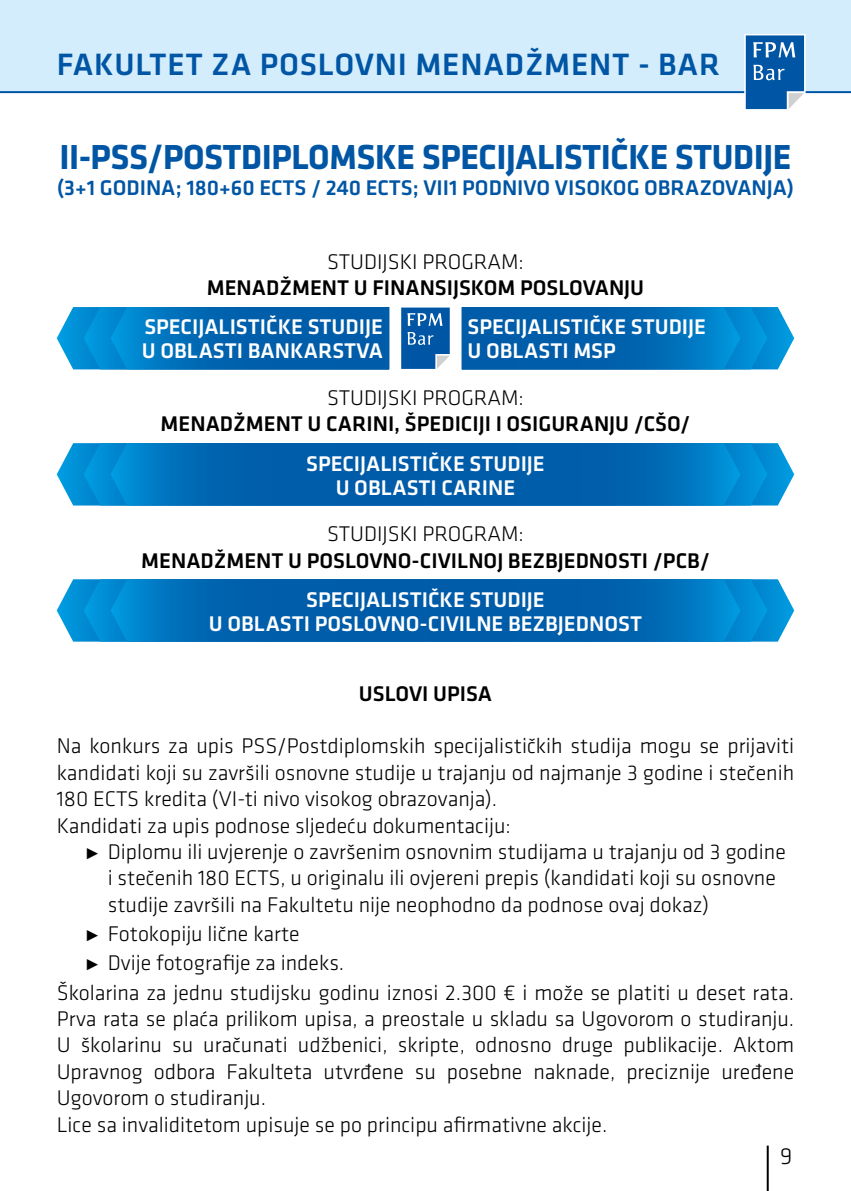
<style>
.page{position:relative;width:851px;height:1191px;background:#fff}
.page>*{position:absolute;margin:0;border:0;box-sizing:border-box;transform-origin:0 0}
.t1{font:700 36px "Klavika";letter-spacing:-.01em;color:#0056a4}
.t2{font:500 32px "Klavika";letter-spacing:.025em;color:#0056a4}
.t3{font:300 24px "Klavika";color:#000}
.t4{font:300 22px/26.4px "Klavika";color:#000}
.t5{font:500 22px/24px "Klavika";color:#fff}
.t6{font:500 22px "Klavika";color:#000}
.t7{font:500 22px "Klavika";color:#0056a4}
</style>
<div class="page">
<hr style="left:766px;top:1145px;width:2px;height:46px;background:#000">
<div style="left:0;top:0;width:850px;height:92px;background:#d4edfc"></div>
<hr style="left:0;top:91px;width:850px;height:2px;background:#0056a4">
<svg style="left:744px;top:34px;width:61px;height:76px"></svg>
<svg style="left:745px;top:35px;width:58px;height:74px;background:#2c73b3"></svg>
<svg style="left:449px;top:307px;width:1px;height:47px"></svg>
<svg style="left:401px;top:307px;width:48px;height:62px;background:#2c72b2"></svg>
<svg style="left:57px;top:443px;width:737px;height:62px;background:#066fb8"></svg>
<svg style="left:57px;top:579px;width:737px;height:62px;background:#066fb8"></svg>
<svg style="left:461px;top:307px;width:333px;height:62px;background:#0670b9"></svg>
<svg style="left:57px;top:307px;width:332px;height:62px;background:#0570b9"></svg>
<h2 class="t2" style="left:57px;top:47px;width:664px">FAKULTET ZA POSLOVNI MENADŽMENT - BAR</h2>
<h1 class="t1" style="left:59px;top:137px;width:733px">II-PSS/POSTDIPLOMSKE SPECIJALISTIČKE STUDIJE</h1>
<p class="t7" style="left:57px;top:176px;width:738px">(3+1 GODINA; 180+60 ECTS / 240 ECTS; VII1 PODNIVO VISOKOG OBRAZOVANJA)</p>
<p class="t4" style="left:327px;top:249px;width:198px">STUDIJSKI PROGRAM:</p>
<p class="t6" style="left:207px;top:276px;width:439px">MENADŽMENT U FINANSIJSKOM POSLOVANJU</p>
<p class="t5" style="left:142px;top:315px;width:242px">SPECIJALISTIČKE STUDIJE<br>U OBLASTI BANKARSTVA</p>
<p class="t5" style="left:467px;top:315px;width:240px">SPECIJALISTIČKE STUDIJE<br>U OBLASTI MSP</p>
<p class="t4" style="left:327px;top:385px;width:198px">STUDIJSKI PROGRAM:</p>
<p class="t6" style="left:160px;top:412px;width:531px">MENADŽMENT U CARINI, ŠPEDICIJI I OSIGURANJU /CŠO/</p>
<p class="t5" style="left:306px;top:452px;width:240px;text-align:center">SPECIJALISTIČKE STUDIJE<br>U OBLASTI CARINE</p>
<p class="t4" style="left:327px;top:521px;width:198px">STUDIJSKI PROGRAM:</p>
<p class="t6" style="left:141px;top:548px;width:570px">MENADŽMENT U POSLOVNO-CIVILNOJ BEZBJEDNOSTI /PCB/</p>
<p class="t5" style="left:209px;top:588px;width:434px;text-align:center">SPECIJALISTIČKE STUDIJE<br>U OBLASTI POSLOVNO-CIVILNE BEZBJEDNOST</p>
<p class="t6" style="left:359px;top:681px;width:135px">USLOVI UPISA</p>
<p class="t4" style="left:57px;top:733px;width:739px">Na konkurs za upis PSS/Postdiplomskih specijalističkih studija mogu se prijaviti kandidati koji su završili osnovne studije u trajanju od najmanje 3 godine i stečenih 180 ECTS kredita (VI-ti nivo visokog obrazovanja).<br>Kandidati za upis podnose sljedeću dokumentaciju:</p>
<p class="t4" style="left:108px;top:839px;width:679px;text-indent:-23px">• Diplomu ili uvjerenje o završenim osnovnim studijama u trajanju od 3 godine i stečenih 180 ECTS, u originalu ili ovjereni prepis (kandidati koji su osnovne studije završili na Fakultetu nije neophodno da podnose ovaj dokaz)</p>
<p class="t4" style="left:85px;top:921px;width:216px">• Fotokopiju lične karte</p>
<p class="t4" style="left:57px;top:949px;width:738px;line-height:29.2px;text-indent:28px">• Dvije fotografije za indeks.<br>Školarina za jednu studijsku godinu iznosi 2.300 € i može se platiti u deset rata.</p>
<p class="t4" style="left:57px;top:1006px;width:739px">Prva rata se plaća prilikom upisa, a preostale u skladu sa Ugovorom o studiranju.<br>U školarinu su uračunati udžbenici, skripte, odnosno druge publikacije. Aktom Upravnog odbora Fakulteta utvrđene su posebne naknade, preciznije uređene Ugovorom o studiranju.<br>Lice sa invaliditetom upisuje se po principu afirmativne akcije.</p>
<p class="t3" style="left:780px;top:1142px;width:14px">9</p>
</div>
